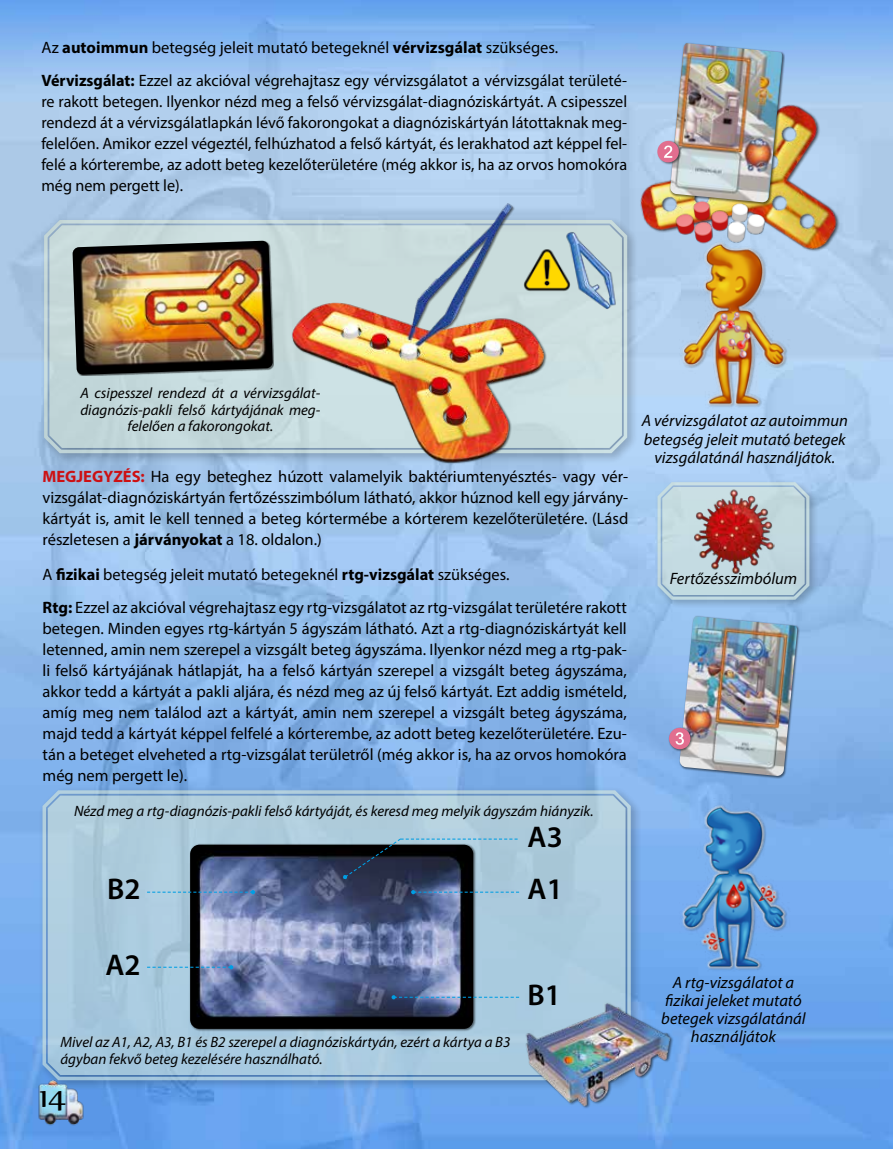
<style>
.page{position:relative;width:893px;height:1149px;background:#fff}
.page>*{position:absolute;margin:0;border:0;box-sizing:border-box;transform-origin:0 0}
.t1{font:33px "Nyala";color:#000;scale:1.1 1}
.t2{font:600 30px "Myriad Pro";color:#000}
.t3{font:16.5px/21px "Myriad Pro";color:#000;text-align:justify}
.t4{font:italic 16.5px/18px "Myriad Pro";color:#000;text-align:center}
.t5{font:italic 15px/16.5px "Myriad Pro";color:#000}
.s1{font-weight:700}
.s2{font-weight:700;color:#cd1013}
</style>
<div class="page">
<img style="left:0;top:0;width:893px;height:1148px">
<img style="left:644px;top:292px;width:179px;height:122px">
<img style="left:644px;top:798px;width:179px;height:179px">
<div style="left:679px;top:615px;width:121px;height:164px;background:#000;opacity:.55"></div>
<img style="left:679px;top:616px;width:118px;height:160px">
<div style="left:668px;top:727px;width:26px;height:25px;background:#000;opacity:.55"></div>
<div style="left:669px;top:727px;width:21px;height:22px;background:#e26e8f;border-radius:50%"></div>
<svg style="left:676px;top:732px;width:8px;height:12px"></svg>
<img style="left:614px;top:87px;width:240px;height:205px">
<div style="left:670px;top:42px;width:115px;height:163px;background:#000;opacity:.55"></div>
<img style="left:670px;top:43px;width:113px;height:159px">
<div style="left:657px;top:140px;width:25px;height:25px;background:#000;opacity:.55"></div>
<div style="left:657px;top:141px;width:22px;height:21px;background:#e26e8f;border-radius:50%"></div>
<svg style="left:664px;top:145px;width:8px;height:13px"></svg>
<img style="left:668px;top:193px;width:100px;height:55px">
<div style="left:39px;top:786px;width:603px;height:304px;background:#000;opacity:.55"></div>
<svg style="left:39px;top:786px;width:595px;height:297px;background:#a6c7dc"></svg>
<div style="left:50px;top:797px;width:574px;height:275px;border:3px solid #e8f0d2;border-radius:11px"></div>
<div style="left:189px;top:843px;width:287px;height:188px;background:#000;opacity:.55"></div>
<img style="left:190px;top:844px;width:283px;height:184px">
<svg style="left:147px;top:964px;width:86px;height:5px"></svg>
<svg style="left:147px;top:889px;width:108px;height:5px"></svg>
<svg style="left:392px;top:994px;width:123px;height:5px"></svg>
<svg style="left:411px;top:889px;width:108px;height:5px"></svg>
<svg style="left:343px;top:837px;width:175px;height:42px;background:#4e5e6e"></svg>
<img style="left:515px;top:975px;width:170px;height:139px">
<div style="left:40px;top:216px;width:598px;height:248px;background:#000;opacity:.55"></div>
<svg style="left:41px;top:217px;width:589px;height:239px;background:#a9c2d4"></svg>
<svg style="left:49px;top:224px;width:573px;height:224px;background:#c5d9dc"></svg>
<img style="left:72px;top:241px;width:201px;height:134px">
<img style="left:558px;top:219px;width:84px;height:103px">
<img style="left:558px;top:245px;width:15px;height:51px">
<img style="left:279px;top:199px;width:279px;height:268px">
<img style="left:18px;top:1060px;width:85px;height:85px">
<div style="left:654px;top:479px;width:165px;height:130px;background:#000;opacity:.55"></div>
<svg style="left:655px;top:479px;width:157px;height:123px;background:#b7d1dd"></svg>
<img style="left:692px;top:482px;width:83px;height:95px">
<p class="t3" style="left:41px;top:31px;width:587px;line-height:33px">Az <span class="s1">autoimmun</span> betegség jeleit mutató betegeknél <span class="s1">vérvizsgálat</span> szükséges.<br><span class="s1">Vérvizsgálat:</span> Ezzel az akcióval végrehajtasz egy vérvizsgálatot a vérvizsgálat területé-</p>
<p class="t3" style="left:41px;top:91px;width:587px">re rakott betegen. Ilyenkor nézd meg a felső vérvizsgálat-diagnóziskártyát. A csipesszel rendezd át a vérvizsgálatlapkán lévő fakorongokat a diagnóziskártyán látottaknak meg&shy;felelően. Amikor ezzel végeztél, felhúzhatod a felső kártyát, és lerakhatod azt képpel fel&shy;felé a kórterembe, az adott beteg kezelőterületére (még akkor is, ha az orvos homokóra még nem pergett le).</p>
<p class="t5" style="left:80px;top:384px;width:242px;text-align:center">A csipesszel rendezd át a vérvizsgálat&shy;diagnózis-pakli felső kártyájának meg&shy;felelően a fakorongokat.</p>
<p class="t3" style="left:43px;top:466px;width:587px"><span class="s2">MEGJEGYZÉS:</span> Ha egy beteghez húzott valamelyik baktériumtenyésztés- vagy vér&shy;vizsgálat-diagnóziskártyán fertőzésszimbólum látható, akkor húznod kell egy járvány&shy;kártyát is, amit le kell tenned a beteg kórtermébe a kórterem kezelőterületére. (Lásd részletesen a <span class="s1">járványokat</span> a 18. oldalon.)</p>
<p class="t3" style="left:43px;top:557px;width:586px;line-height:33px">A <span class="s1">fizikai</span> betegség jeleit mutató betegeknél <span class="s1">rtg-vizsgálat</span> szükséges.<br><span class="s1">Rtg:</span> Ezzel az akcióval végrehajtasz egy rtg-vizsgálatot az rtg-vizsgálat területére rakott</p>
<p class="t3" style="left:43px;top:617px;width:586px">betegen. Minden egyes rtg-kártyán 5 ágyszám látható. Azt a rtg-diagnóziskártyát kell letenned, amin nem szerepel a vizsgált beteg ágyszáma. Ilyenkor nézd meg a rtg-pak&shy;li felső kártyájának hátlapját, ha a felső kártyán szerepel a vizsgált beteg ágyszáma, akkor tedd a kártyát a pakli aljára, és nézd meg az új felső kártyát. Ezt addig ismételd, amíg meg nem találod azt a kártyát, amin nem szerepel a vizsgált beteg ágyszáma, majd tedd a kártyát képpel felfelé a kórterembe, az adott beteg kezelőterületére. Ezu&shy;tán a beteget elveheted a rtg-vizsgálat területről (még akkor is, ha az orvos homokóra még nem pergett le).</p>
<p class="t5" style="left:74px;top:802px;width:521px">Nézd meg a rtg-diagnózis-pakli felső kártyáját, és keresd meg melyik ágyszám hiányzik.</p>
<h2 class="t2" style="left:528px;top:817px;width:37px">A3</h2>
<h2 class="t2" style="left:107px;top:870px;width:35px">B2</h2>
<h2 class="t2" style="left:528px;top:870px;width:37px">A1</h2>
<p class="t4" style="left:642px;top:411px;width:207px">A vérvizsgálatot az autoimmun betegség jeleit mutató betegek vizsgálatánál használjátok.</p>
<p class="t4" style="left:670px;top:569px;width:129px">Fertőzésszimbólum</p>
<h2 class="t2" style="left:105px;top:945px;width:37px">A2</h2>
<p class="t5" style="left:60px;top:1033px;width:451px">Mivel az A1, A2, A3, B1 és B2 szerepel a diagnóziskártyán, ezért a kártya a B3 ágyban fekvő beteg kezelésére használható.</p>
<h1 class="t1" style="left:39px;top:1076px;width:26px">14</h1>
<h2 class="t2" style="left:528px;top:975px;width:35px">B1</h2>
<p class="t4" style="left:661px;top:972px;width:146px">A rtg-vizsgálatot a fizikai jeleket mutató betegek vizsgálatánál használjátok</p>
</div>
